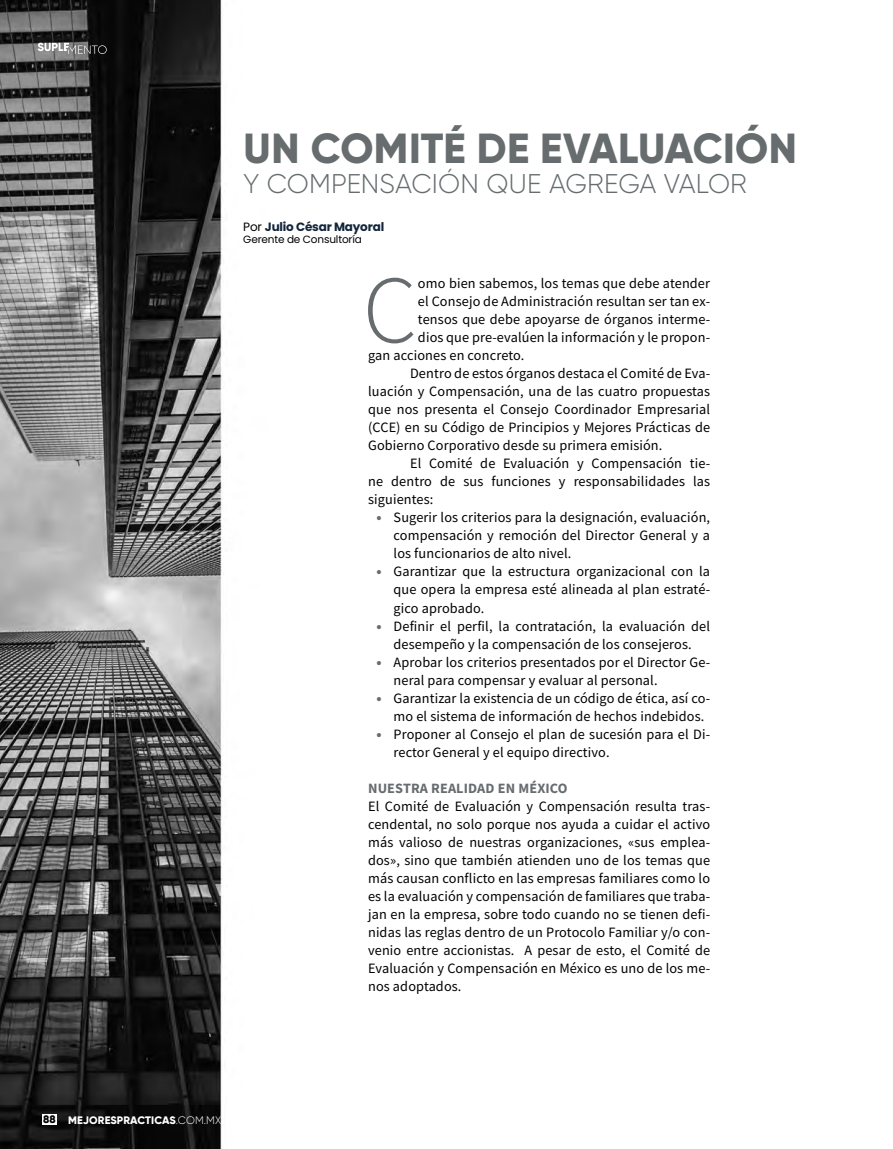
<style>
.page{position:relative;width:893px;height:1149px;background:#fff}
.page>*{position:absolute;margin:0;border:0;box-sizing:border-box;transform-origin:0 0}
.t1{font:300 96.15px "Mada";color:#676c6e}
.t2{font:800 42px "Gilroy";letter-spacing:.005em;color:#676c6e}
.t3{font:300 27px "Gilroy";letter-spacing:.005em;color:#676c6e}
.t4{font:14.25px/18px "Mada";letter-spacing:.01em;color:#000;text-align:justify}
.t5{font:700 14.25px "Mada";letter-spacing:.01em;color:#676c6e}
.t6{font:700 12px "Poppins";letter-spacing:-.015em;color:#13253b}
.t7{font:800 10.8px "Gilroy";letter-spacing:.01em;color:#fff}
.t8{font:10.5px "Poppins";letter-spacing:-.015em;color:#000}
.s1{font-weight:400;color:#000}
.s2{font-weight:700;font-size:15px;color:#676c6e}
.s3{color:#000}
.s4{font-weight:300}
</style>
<div class="page">
<img style="left:0;top:0;width:224px;height:1148px">
<div style="left:42px;top:1114px;width:15px;height:10px;background:#fff"></div>
<svg style="left:38px;top:43px;width:69px;height:11px"></svg>
<h2 class="t2" style="left:244px;top:122px;width:555px">UN COMITÉ DE EVALUACIÓN</h2>
<h3 class="t3" style="left:243px;top:167px;width:505px">Y COMPENSACIÓN QUE AGREGA VALOR</h3>
<p class="t6" style="left:243px;top:219px;width:142px"><span class="s1">Por</span> Julio César Mayoral</p>
<p class="t8" style="left:243px;top:233px;width:120px">Gerente de Consultoría</p>
<h1 class="t1" style="left:363px;top:258px;width:56px">C</h1>
<p class="t4" style="left:418px;top:275px;width:294px">omo bien sabemos, los temas que debe atender</p>
<p class="t4" style="left:418px;top:293px;width:294px">el Consejo de Administración resultan ser tan ex-</p>
<p class="t4" style="left:418px;top:311px;width:294px">tensos que debe apoyarse de órganos interme-</p>
<p class="t4" style="left:418px;top:329px;width:294px">dios que pre-evalúen la información y le propon-</p>
<p class="t4" style="left:368px;top:347px;width:158px">gan acciones en concreto.</p>
<p class="t4" style="left:410px;top:365px;width:302px">Dentro de estos órganos destaca el Comité de Eva-</p>
<p class="t4" style="left:368px;top:383px;width:344px">luación y Compensación, una de las cuatro propuestas</p>
<p class="t4" style="left:368px;top:401px;width:344px">que nos presenta el Consejo Coordinador Empresarial</p>
<p class="t4" style="left:368px;top:419px;width:344px">(CCE) en su Código de Principios y Mejores Prácticas de</p>
<p class="t4" style="left:368px;top:437px;width:296px">Gobierno Corporativo desde su primera emisión.</p>
<p class="t4" style="left:410px;top:455px;width:302px">El Comité de Evaluación y Compensación tie-</p>
<p class="t4" style="left:368px;top:473px;width:344px">ne dentro de sus funciones y responsabilidades las</p>
<p class="t4" style="left:368px;top:491px;width:67px">siguientes:</p>
<p class="t4" style="left:394px;top:509px;width:318px;text-indent:-17px"><span class="s2">•</span> Sugerir los criterios para la designación, evaluación, compensación y remoción del Director General y a los funcionarios de alto nivel.</p>
<p class="t4" style="left:394px;top:563px;width:318px;text-indent:-17px"><span class="s2">•</span> Garantizar que la estructura organizacional con la que opera la empresa esté alineada al plan estraté&shy;gico aprobado.</p>
<p class="t4" style="left:377px;top:617px;width:335px;text-align:center"><span class="s2">•</span> Definir el perfil, la contratación, la evaluación del desempeño y la compensación de los consejeros.</p>
<p class="t4" style="left:394px;top:653px;width:318px;text-indent:-17px"><span class="s2">•</span> Aprobar los criterios presentados por el Director Ge&shy;neral para compensar y evaluar al personal.</p>
<p class="t4" style="left:394px;top:689px;width:318px;text-indent:-17px"><span class="s2">•</span> Garantizar la existencia de un código de ética, así co&shy;mo el sistema de información de hechos indebidos.</p>
<p class="t4" style="left:394px;top:725px;width:318px;text-indent:-17px"><span class="s2">•</span> Proponer al Consejo el plan de sucesión para el Di&shy;rector General y el equipo directivo.</p>
<p class="t5" style="left:368px;top:779px;width:201px">NUESTRA REALIDAD EN MÉXICO</p>
<p class="t4" style="left:368px;top:797px;width:344px">El Comité de Evaluación y Compensación resulta tras&shy;cendental, no solo porque nos ayuda a cuidar el activo más valioso de nuestras organizaciones, «sus emplea&shy;dos», sino que también atienden uno de los temas que más causan conflicto en las empresas familiares como lo es la evaluación y compensación de familiares que traba&shy;jan en la empresa, sobre todo cuando no se tienen defi&shy;nidas las reglas dentro de un Protocolo Familiar y/o con&shy;venio entre accionistas. A pesar de esto, el Comité de Evaluación y Compensación en México es uno de los me&shy;nos adoptados.</p>
<p class="t7" style="left:43px;top:1112px;width:180px"><span class="s3">88</span> MEJORESPRACTICAS<span class="s4">.COM.MX</span></p>
</div>
